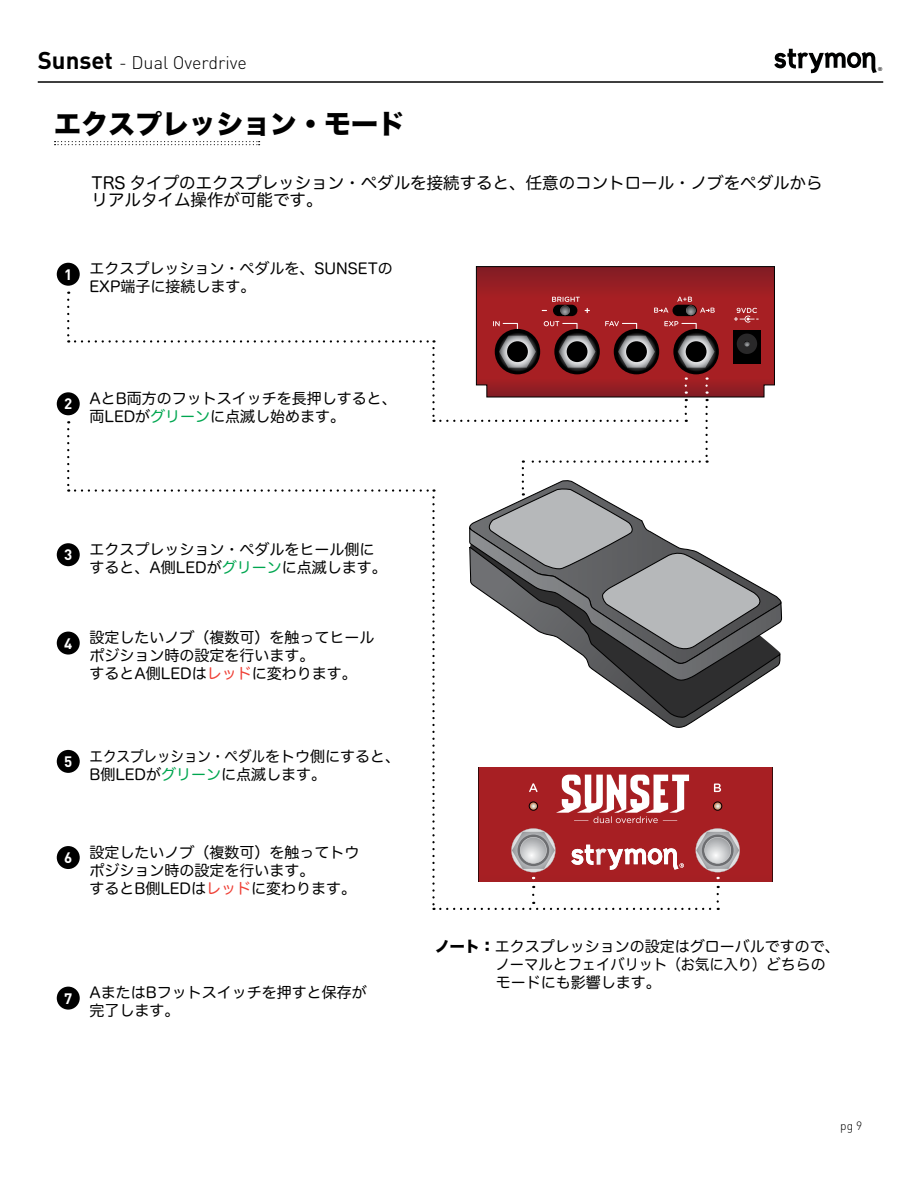
<style>
.page{position:relative;width:918px;height:1188px;background:#fff}
.page>*{position:absolute;margin:0;border:0;box-sizing:border-box;transform-origin:0 0}
.t1{font:27px "Hira Kaku Std W8";color:#000}
.t2{font:300 18px "DINOT";color:#000}
.t3{font:16.5px/16.5px "Hira Maru Pro W4";color:#000}
.t4{font:15px/18px "Hira Maru Pro W4";color:#000}
.t5{font:15px/18px "Hira Maru Pro W4";color:#000;scale:.9 1}
.t6{font:700 15px "DINOT";color:#fff}
.t7{font:300 12px "DINOT";color:#000}
.t8{font:500 5.55px "DIN";color:#000101}
.s1{font-weight:700;font-size:24px}
.s2{color:#00a650}
.s3{color:#ef4036}
.s4{font-family:"Hira Kaku Std W8"}
</style>
<div class="page">
<hr style="left:38px;top:81px;width:845px;height:2px;background:#000">
<svg style="left:774px;top:49px;width:103px;height:24px"></svg>
<svg style="left:55px;top:141px;width:205px;height:4px"></svg>
<div style="left:57px;top:392px;width:23px;height:23px;background:#000;border-radius:50%"></div>
<div style="left:57px;top:263px;width:23px;height:23px;background:#000;border-radius:50%"></div>
<div style="left:57px;top:543px;width:23px;height:23px;background:#000;border-radius:50%"></div>
<div style="left:57px;top:632px;width:23px;height:23px;background:#000;border-radius:50%"></div>
<div style="left:57px;top:750px;width:23px;height:23px;background:#000;border-radius:50%"></div>
<div style="left:57px;top:846px;width:23px;height:23px;background:#000;border-radius:50%"></div>
<div style="left:57px;top:987px;width:23px;height:23px;background:#000;border-radius:50%"></div>
<svg style="left:67px;top:300px;width:2px;height:43px"></svg>
<svg style="left:67px;top:429px;width:2px;height:63px"></svg>
<svg style="left:75px;top:266px;width:700px;height:644px"></svg>
<p class="t2" style="left:38px;top:51px;width:211px"><span class="s1">Sunset</span> - Dual Overdrive</p>
<h1 class="t1" style="left:54px;top:108px;width:352px">エクスプレッション・モード</h1>
<p class="t3" style="left:92px;top:174px;width:733px">TRS タイプのエクスプレッション・ペダルを接続すると、任意のコントロール・ノブをペダルからリアルタイム操作が可能です。</p>
<p class="t6" style="left:64px;top:264px;width:10px">1</p>
<p class="t4" style="left:90px;top:259px;width:305px">エクスプレッション・ペダルを、SUNSETの<br>EXP端子に接続します。</p>
<p class="t6" style="left:64px;top:394px;width:10px">2</p>
<p class="t4" style="left:90px;top:388px;width:309px">AとB両方のフットスイッチを長押しすると、両LEDが<span class="s2">グリーン</span>に点滅し始めます。</p>
<p class="t8" style="left:878px;top:65px;width:6px">®</p>
<p class="t6" style="left:64px;top:545px;width:10px">3</p>
<p class="t4" style="left:90px;top:539px;width:299px">エクスプレッション・ペダルをヒール側にすると、A側LEDが<span class="s2">グリーン</span>に点滅します。</p>
<p class="t6" style="left:64px;top:633px;width:10px">4</p>
<p class="t4" style="left:90px;top:628px;width:286px">設定したいノブ（複数可）を触ってヒールポジション時の設定を行います。<br>するとA側LEDは<span class="s3">レッド</span>に変わります。</p>
<p class="t6" style="left:64px;top:752px;width:10px">5</p>
<p class="t5" style="left:90px;top:746px;width:347px">エクスプレッション・ペダルをトウ側にすると、<br>B側LEDが<span class="s2">グリーン</span>に点滅します。</p>
<p class="t6" style="left:64px;top:848px;width:10px">6</p>
<p class="t4" style="left:90px;top:842px;width:271px">設定したいノブ（複数可）を触ってトウポジション時の設定を行います。<br>するとB側LEDは<span class="s3">レッド</span>に変わります。</p>
<p class="t6" style="left:64px;top:988px;width:10px">7</p>
<p class="t4" style="left:90px;top:983px;width:279px">AまたはBフットスイッチを押すと保存が完了します。</p>
<p class="t4" style="left:496px;top:937px;width:346px;text-indent:-61px"><span class="s4">ノート：</span>エクスプレッションの設定はグローバルですので、ノーマルとフェイバリット（お気に入り）どちらのモードにも影響します。</p>
<p class="t7" style="left:840px;top:1119px;width:24px">pg 9</p>
</div>
